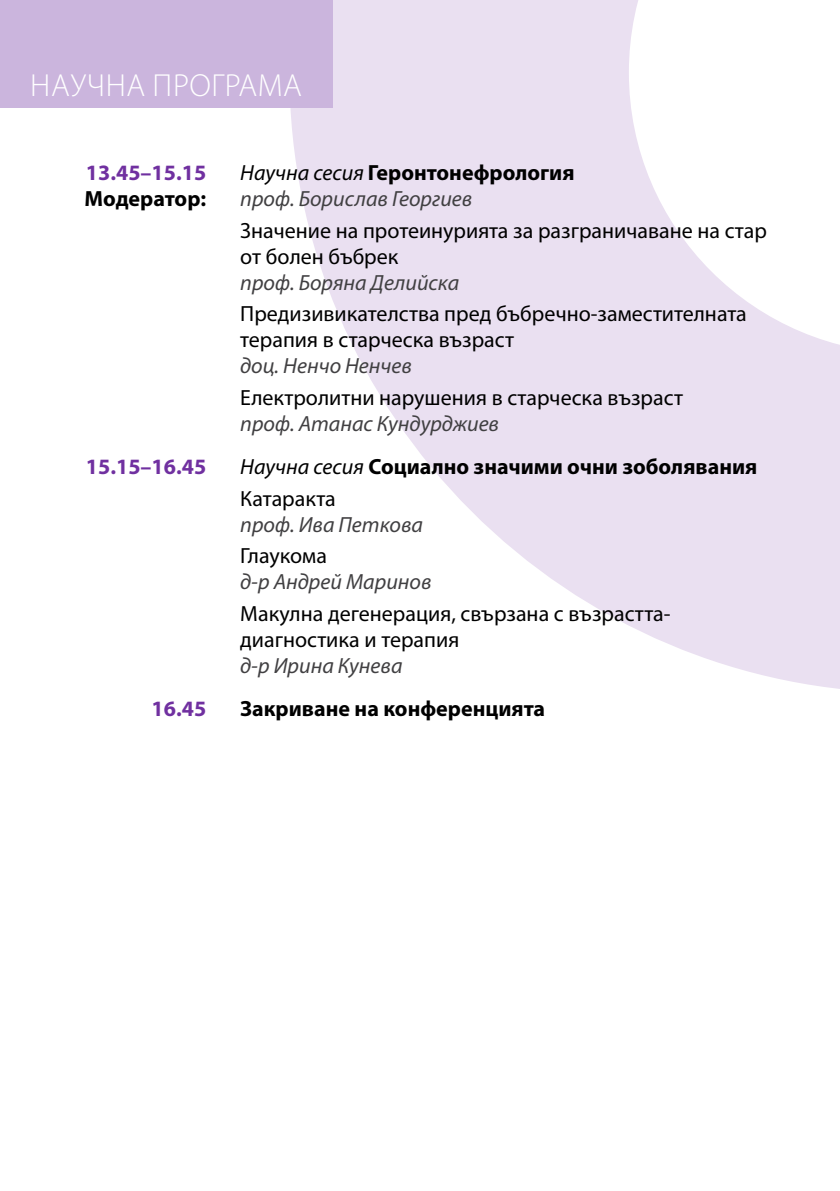
<style>
.page{position:relative;width:840px;height:1191px;background:#fff}
.page>*{position:absolute;margin:0;border:0;box-sizing:border-box;transform-origin:0 0}
.t1{font:300 32px "Myriad Pro";letter-spacing:.02em;color:#fff}
.t2{font:22px/26px "Myriad Pro";color:#000}
.t3{font:italic 22px "Myriad Pro";color:#414042}
.t4{font:700 22px/31.6px "Myriad Pro";color:#000}
.t5{font:700 22px "Myriad Pro";color:#7030a0}
.s1{font-weight:400;font-style:italic}
.s2{font-weight:400}
</style>
<div class="page">
<svg style="left:290px;top:0;width:549px;height:689px;fill:#eae0f1"></svg>
<div style="left:0;top:0;width:332px;height:108px;background:#cbb5dd"></div>
<h1 class="t1" style="left:30px;top:66px;width:273px">НАУЧНА ПРОГРАМА</h1>
<p class="t5" style="left:86px;top:158px;width:122px">13.45–15.15</p>
<p class="t4" style="left:240px;top:156px;width:335px"><span class="s1">Научна сесия</span> Геронтонефрология</p>
<p class="t4" style="left:85px;top:182px;width:123px">Модератор:</p>
<p class="t3" style="left:240px;top:185px;width:233px">проф. Борислав Георгиев</p>
<p class="t2" style="left:240px;top:217px;width:528px">Значение на протеинурията за разграничаване на стар от болен бъбрек</p>
<p class="t3" style="left:240px;top:269px;width:220px">проф. Боряна Делийска</p>
<p class="t2" style="left:240px;top:300px;width:507px">Предизивикателства пред бъбречно-заместителната терапия в старческа възраст</p>
<p class="t3" style="left:240px;top:352px;width:173px">доц. Ненчо Ненчев</p>
<p class="t2" style="left:240px;top:384px;width:444px">Електролитни нарушения в старческа възраст</p>
<p class="t3" style="left:240px;top:410px;width:260px">проф. Атанас Кундурджиев</p>
<p class="t5" style="left:86px;top:452px;width:122px">15.15–16.45</p>
<p class="t4" style="left:240px;top:450px;width:518px"><span class="s1">Научна сесия</span> Социално значими очни зоболявания<br><span class="s2">Катаракта</span></p>
<p class="t3" style="left:240px;top:511px;width:184px">проф. Ива Петкова</p>
<p class="t2" style="left:240px;top:542px;width:88px">Глаукома</p>
<p class="t3" style="left:240px;top:568px;width:193px">д-р Андрей Маринов</p>
<p class="t2" style="left:240px;top:600px;width:431px">Макулна дегенерация, свързана с възрастта&shy;диагностика и терапия</p>
<p class="t3" style="left:240px;top:652px;width:164px">д-р Ирина Кунева</p>
<p class="t5" style="left:151px;top:694px;width:56px">16.45</p>
<p class="t4" style="left:240px;top:692px;width:306px">Закриване на конференцията</p>
</div>
